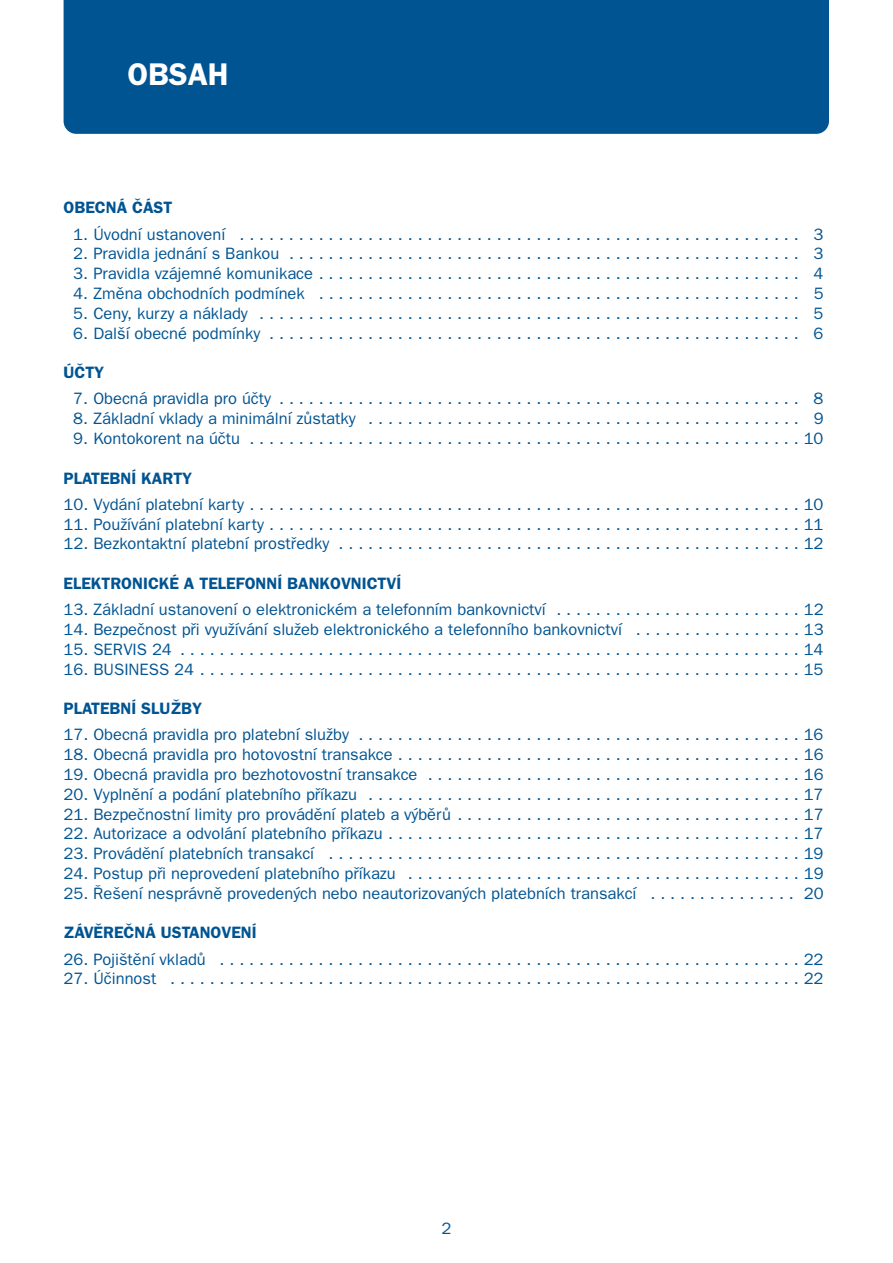
<style>
.page{position:relative;width:893px;height:1263px;background:#fff}
.page>*{position:absolute;margin:0;border:0;box-sizing:border-box;transform-origin:0 0}
.t1{font:600 31.5px "Franklin Gothic CE";color:#fff}
.t2{font:16.5px "Franklin Gothic CE";color:#005492}
.t3{font:600 16.5px "Franklin Gothic CE";color:#005492}
</style>
<div class="page">
<div style="left:64px;top:0;width:765px;height:134px;background:#005492"></div>
<p class="t1" style="left:127px;top:64px;width:103px">OBSAH</p>
<p class="t3" style="left:64px;top:202px;width:110px">OBECNÁ ČÁST</p>
<p class="t2" style="left:73px;top:228px;width:752px">1. Úvodní ustanovení . . . . . . . . . . . . . . . . . . . . . . . . . . . . . . . . . . . . . . . . . . . . . . . . . . . . . . . . . 3</p>
<p class="t2" style="left:73px;top:248px;width:752px">2. Pravidla jednání s Bankou . . . . . . . . . . . . . . . . . . . . . . . . . . . . . . . . . . . . . . . . . . . . . . . . . . . . 3</p>
<p class="t2" style="left:73px;top:268px;width:752px">3. Pravidla vzájemné komunikace . . . . . . . . . . . . . . . . . . . . . . . . . . . . . . . . . . . . . . . . . . . . . . . . . 4</p>
<p class="t2" style="left:73px;top:288px;width:752px">4. Změna obchodních podmínek . . . . . . . . . . . . . . . . . . . . . . . . . . . . . . . . . . . . . . . . . . . . . . . . . 5</p>
<p class="t2" style="left:73px;top:307px;width:752px">5. Ceny, kurzy a náklady . . . . . . . . . . . . . . . . . . . . . . . . . . . . . . . . . . . . . . . . . . . . . . . . . . . . . . . 5</p>
<p class="t2" style="left:73px;top:327px;width:752px">6. Další obecné podmínky . . . . . . . . . . . . . . . . . . . . . . . . . . . . . . . . . . . . . . . . . . . . . . . . . . . . . . 6</p>
<p class="t3" style="left:64px;top:367px;width:42px">ÚČTY</p>
<p class="t2" style="left:73px;top:393px;width:752px">7. Obecná pravidla pro účty . . . . . . . . . . . . . . . . . . . . . . . . . . . . . . . . . . . . . . . . . . . . . . . . . . . . . 8</p>
<p class="t2" style="left:73px;top:413px;width:752px">8. Základní vklady a minimální zůstatky . . . . . . . . . . . . . . . . . . . . . . . . . . . . . . . . . . . . . . . . . . . . 9</p>
<p class="t2" style="left:73px;top:433px;width:752px">9. Kontokorent na účtu . . . . . . . . . . . . . . . . . . . . . . . . . . . . . . . . . . . . . . . . . . . . . . . . . . . . . . . . 10</p>
<p class="t3" style="left:64px;top:472px;width:130px">PLATEBNÍ KARTY</p>
<p class="t2" style="left:64px;top:498px;width:761px">10. Vydání platební karty . . . . . . . . . . . . . . . . . . . . . . . . . . . . . . . . . . . . . . . . . . . . . . . . . . . . . . . . 10</p>
<p class="t2" style="left:64px;top:518px;width:761px">11. Používání platební karty . . . . . . . . . . . . . . . . . . . . . . . . . . . . . . . . . . . . . . . . . . . . . . . . . . . . . . 11</p>
<p class="t2" style="left:64px;top:538px;width:761px">12. Bezkontaktní platební prostředky . . . . . . . . . . . . . . . . . . . . . . . . . . . . . . . . . . . . . . . . . . . . . . . 12</p>
<p class="t3" style="left:64px;top:578px;width:339px">ELEKTRONICKÉ A TELEFONNÍ BANKOVNICTVÍ</p>
<p class="t2" style="left:64px;top:604px;width:761px">13. Základní ustanovení o elektronickém a telefonním bankovnictví . . . . . . . . . . . . . . . . . . . . . . . . . 12</p>
<p class="t2" style="left:64px;top:624px;width:762px">14. Bezpečnost při využívání služeb elektronického a telefonního bankovnictví . . . . . . . . . . . . . . . . . 13</p>
<p class="t2" style="left:64px;top:643px;width:761px">15. SERVIS 24 . . . . . . . . . . . . . . . . . . . . . . . . . . . . . . . . . . . . . . . . . . . . . . . . . . . . . . . . . . . . . . . 14</p>
<p class="t2" style="left:64px;top:663px;width:761px">16. BUSINESS 24 . . . . . . . . . . . . . . . . . . . . . . . . . . . . . . . . . . . . . . . . . . . . . . . . . . . . . . . . . . . . . 15</p>
<p class="t3" style="left:64px;top:703px;width:140px">PLATEBNÍ SLUŽBY</p>
<p class="t2" style="left:64px;top:729px;width:761px">17. Obecná pravidla pro platební služby . . . . . . . . . . . . . . . . . . . . . . . . . . . . . . . . . . . . . . . . . . . . . 16</p>
<p class="t2" style="left:64px;top:749px;width:761px">18. Obecná pravidla pro hotovostní transakce . . . . . . . . . . . . . . . . . . . . . . . . . . . . . . . . . . . . . . . . . 16</p>
<p class="t2" style="left:64px;top:769px;width:761px">19. Obecná pravidla pro bezhotovostní transakce . . . . . . . . . . . . . . . . . . . . . . . . . . . . . . . . . . . . . . 16</p>
<p class="t2" style="left:64px;top:788px;width:761px">20. Vyplnění a podání platebního příkazu . . . . . . . . . . . . . . . . . . . . . . . . . . . . . . . . . . . . . . . . . . . . 17</p>
<p class="t2" style="left:64px;top:808px;width:761px">21. Bezpečnostní limity pro provádění plateb a výběrů . . . . . . . . . . . . . . . . . . . . . . . . . . . . . . . . . . . 17</p>
<p class="t2" style="left:64px;top:828px;width:761px">22. Autorizace a odvolání platebního příkazu . . . . . . . . . . . . . . . . . . . . . . . . . . . . . . . . . . . . . . . . . . 17</p>
<p class="t2" style="left:64px;top:848px;width:761px">23. Provádění platebních transakcí . . . . . . . . . . . . . . . . . . . . . . . . . . . . . . . . . . . . . . . . . . . . . . . . 19</p>
<p class="t2" style="left:64px;top:868px;width:761px">24. Postup při neprovedení platebního příkazu . . . . . . . . . . . . . . . . . . . . . . . . . . . . . . . . . . . . . . . . 19</p>
<p class="t2" style="left:64px;top:887px;width:761px">25. Řešení nesprávně provedených nebo neautorizovaných platebních transakcí . . . . . . . . . . . . . . . 20</p>
<p class="t3" style="left:64px;top:927px;width:195px">ZÁVĚREČNÁ USTANOVENÍ</p>
<p class="t2" style="left:64px;top:953px;width:761px">26. Pojištění vkladů . . . . . . . . . . . . . . . . . . . . . . . . . . . . . . . . . . . . . . . . . . . . . . . . . . . . . . . . . . . 22</p>
<p class="t2" style="left:64px;top:973px;width:761px">27. Účinnost . . . . . . . . . . . . . . . . . . . . . . . . . . . . . . . . . . . . . . . . . . . . . . . . . . . . . . . . . . . . . . . . 22</p>
<p class="t2" style="left:441px;top:1222px;width:11px">2</p>
</div>
